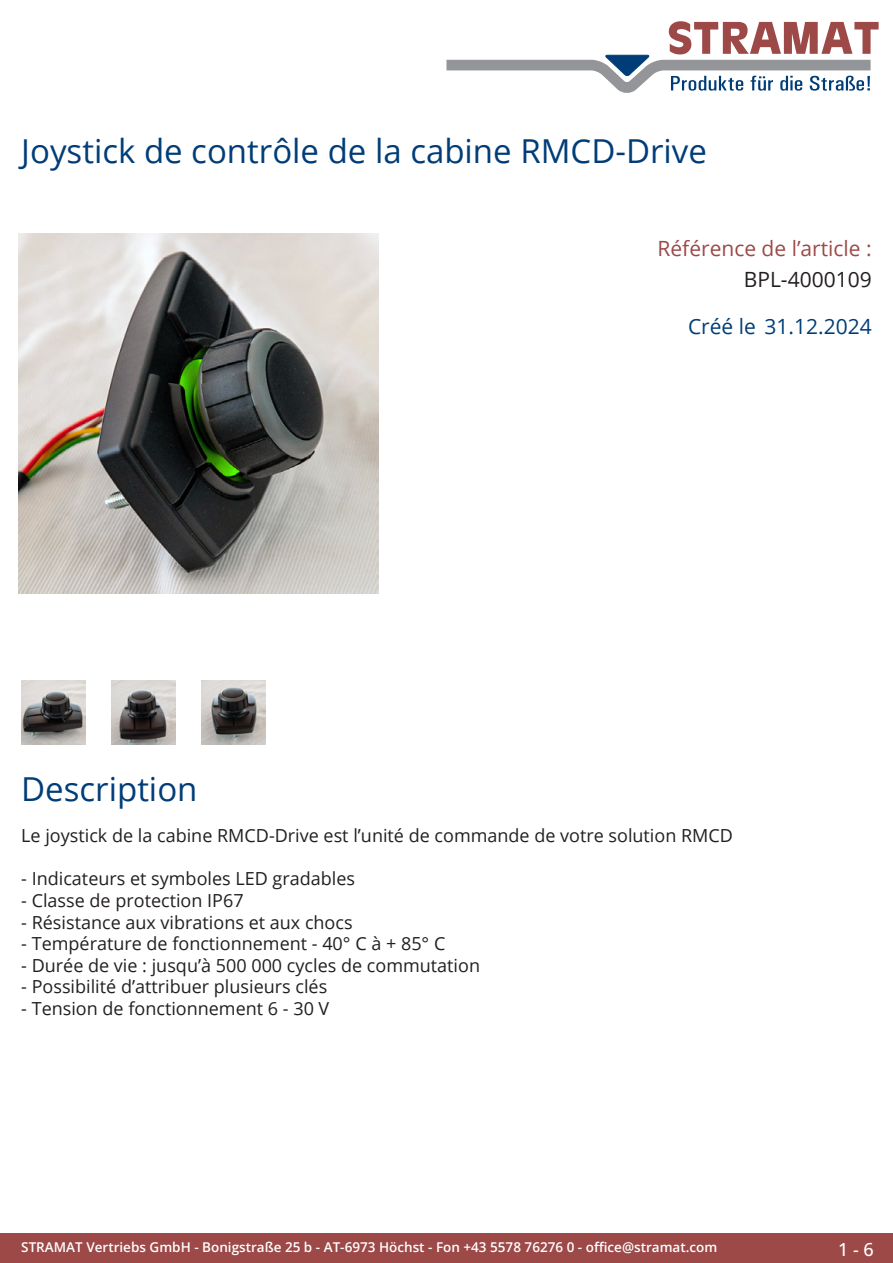
<style>
.page{position:relative;width:893px;height:1263px;background:#fff}
.page>*{position:absolute;margin:0;border:0;box-sizing:border-box;transform-origin:0 0}
.Produkttitel{font:33px "Open Sans";color:#003d78}
.TechDaten_Überschrif{font:21px "Open Sans";color:#9c4948}
.Erstellungsdatum{font:21px "Open Sans";color:#003d78}
.TechDaten_Inhalt{font:21px "Open Sans";color:#231f20}
.Beschreibung_Text{font:18px "Open Sans";color:#231f20}
.t1{font:500 18px "Open Sans";color:#fff}
.t2{font:600 13.5px "Open Sans";color:#fff}
</style>
<div class="page">
<div style="left:0;top:1233px;width:893px;height:30px;background:#9c4948"></div>
<svg style="left:446px;top:21px;width:433px;height:72px"></svg>
<img style="left:18px;top:234px;width:360px;height:360px">
<img style="left:21px;top:680px;width:64px;height:64px">
<img style="left:112px;top:680px;width:63px;height:64px">
<img style="left:202px;top:680px;width:64px;height:64px">
<p class="Produkttitel" style="left:21px;top:128px;width:687px">Joystick de contrôle de la cabine RMCD-Drive</p>
<p class="TechDaten_Überschrif" style="left:657px;top:234px;width:216px">Référence de l’article :</p>
<p class="TechDaten_Inhalt" style="left:744px;top:265px;width:129px">BPL-4000109</p>
<p class="Erstellungsdatum" style="left:688px;top:312px;width:185px">Créé le 31.12.2024</p>
<p class="Produkttitel" style="left:21px;top:766px;width:178px">Description</p>
<p class="Beschreibung_Text" style="left:21px;top:823px;width:713px">Le joystick de la cabine RMCD-Drive est l’unité de commande de votre solution RMCD</p>
<p class="Beschreibung_Text" style="left:21px;top:866px;width:335px">- Indicateurs et symboles LED gradables</p>
<p class="Beschreibung_Text" style="left:21px;top:888px;width:224px">- Classe de protection IP67</p>
<p class="Beschreibung_Text" style="left:21px;top:910px;width:333px">- Résistance aux vibrations et aux chocs</p>
<p class="Beschreibung_Text" style="left:21px;top:931px;width:426px">- Température de fonctionnement - 40° C à + 85° C</p>
<p class="Beschreibung_Text" style="left:21px;top:953px;width:460px">- Durée de vie : jusqu’à 500 000 cycles de commutation</p>
<p class="Beschreibung_Text" style="left:21px;top:974px;width:308px">- Possibilité d’attribuer plusieurs clés</p>
<p class="Beschreibung_Text" style="left:21px;top:996px;width:310px">- Tension de fonctionnement 6 - 30 V</p>
<p class="t2" style="left:21px;top:1238px;width:698px">STRAMAT Vertriebs GmbH - Bonigstraße 25 b - AT-6973 Höchst - Fon +43 5578 76276 0 - office@stramat.com</p>
<p class="t1" style="left:838px;top:1237px;width:37px">1 - 6</p>
</div>
